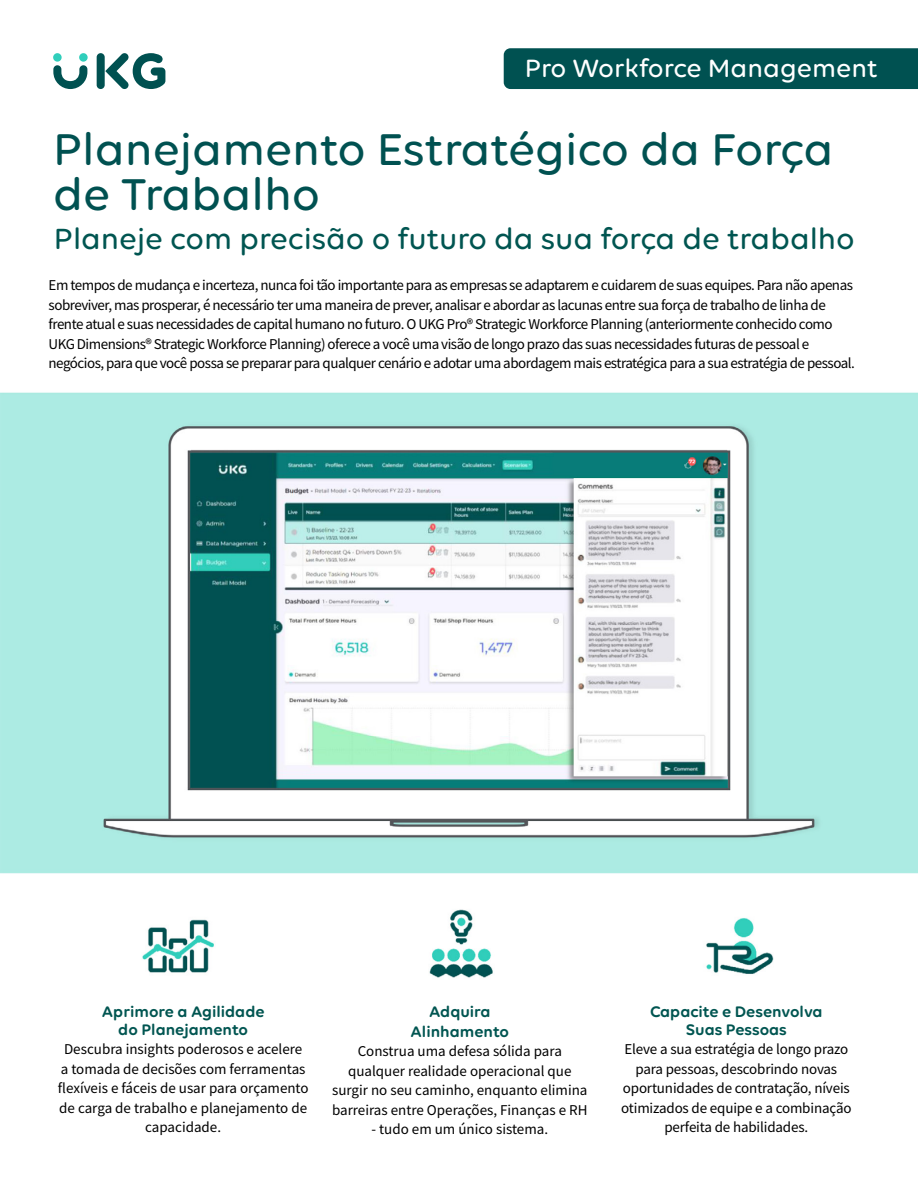
<style>
.page{position:relative;width:918px;height:1188px;background:#fff}
.page>*{position:absolute;margin:0;border:0;box-sizing:border-box;transform-origin:0 0}
.t1{font:500 48px/45px "Volte Rounded";color:#005151}
.t2{font:500 31.5px "Volte Rounded";color:#005551}
.t3{font:500 27px "Volte Rounded";color:#fff}
.t4{font:600 16.5px/18px "Volte Rounded";color:#005551;text-align:center}
.t5{font:15px/19.5px "Source Sans Pro";letter-spacing:-.035em;color:#000}
.t6{font:15px/19.5px "Source Sans Pro";color:#000;text-align:center}
.t7{font:15px/19.5px "Source Sans Pro";letter-spacing:-.01em;color:#000;text-align:center}
</style>
<div class="page">
<img style="left:0;top:53px;width:918px;height:925px">
<div style="left:504px;top:48px;width:414px;height:41px;background:#005151"></div>
<div style="left:97px;top:53px;width:8px;height:36px;background:#005151;border-radius:4px"></div>
<svg style="left:105px;top:53px;width:60px;height:36px"></svg>
<div style="left:53px;top:53px;width:9px;height:9px;background:#30cebb;border-radius:50%"></div>
<div style="left:79px;top:53px;width:9px;height:9px;background:#30cebb;border-radius:50%"></div>
<svg style="left:53px;top:65px;width:34px;height:24px"></svg>
<h3 class="t3" style="left:525px;top:53px;width:354px">Pro Workforce Management</h3>
<h1 class="t1" style="left:53px;top:126px;width:782px">Planejamento Estratégico da Força de Trabalho</h1>
<h2 class="t2" style="left:54px;top:220px;width:802px">Planeje com precisão o futuro da sua força de trabalho</h2>
<p class="t5" style="left:49px;top:275px;width:808px">Em tempos de mudança e incerteza, nunca foi tão importante para as empresas se adaptarem e cuidarem de suas equipes. Para não apenas sobreviver, mas prosperar, é necessário ter uma maneira de prever, analisar e abordar as lacunas entre sua força de trabalho de linha de frente atual e suas necessidades de capital humano no futuro. O UKG Pro® Strategic Workforce Planning (anteriormente conhecido como UKG Dimensions® Strategic Workforce Planning) oferece a você uma visão de longo prazo das suas necessidades futuras de pessoal e negócios, para que você possa se preparar para qualquer cenário e adotar uma abordagem mais estratégica para a sua estratégia de pessoal.</p>
<p class="t4" style="left:102px;top:1002px;width:164px">Aprimore a Agilidade do Planejamento</p>
<p class="t6" style="left:58px;top:1040px;width:252px">Descubra insights poderosos e acelere<br>a tomada de decisões com ferramentas flexíveis e fáceis de usar para orçamento de carga de trabalho e planejamento de capacidade.</p>
<p class="t4" style="left:411px;top:1001px;width:100px;line-height:19.5px">Adquira<br>Alinhamento</p>
<p class="t6" style="left:332px;top:1041px;width:257px">Construa uma defesa sólida para qualquer realidade operacional que surgir no seu caminho, enquanto elimina barreiras entre Operações, Finanças e RH</p>
<p class="t6" style="left:372px;top:1119px;width:178px">- tudo em um único sistema.</p>
<p class="t4" style="left:650px;top:1002px;width:174px">Capacite e Desenvolva<br>Suas Pessoas</p>
<p class="t7" style="left:621px;top:1040px;width:232px">Eleve a sua estratégia de longo prazo para pessoas, descobrindo novas oportunidades de contratação, níveis otimizados de equipe e a combinação perfeita de habilidades.</p>
</div>
